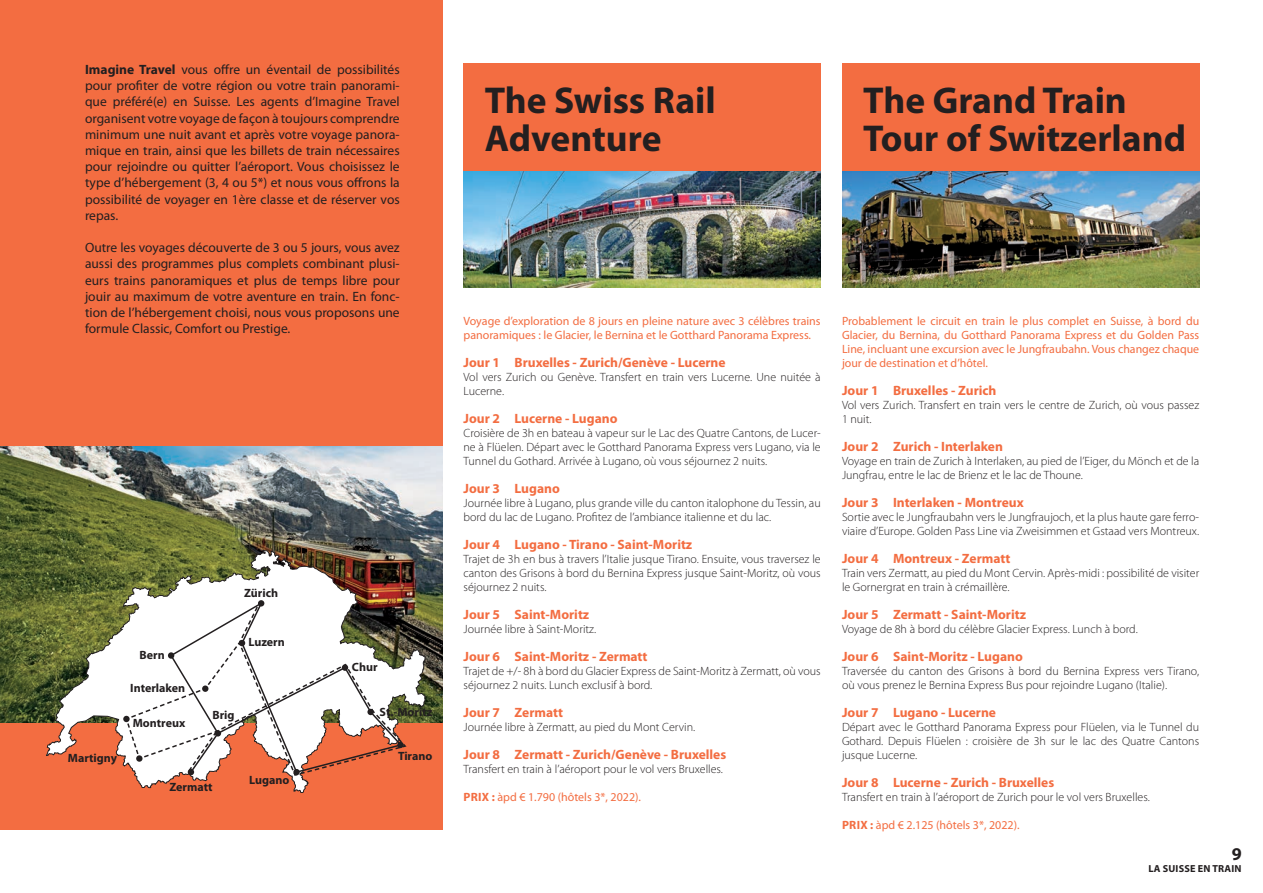
<style>
.page{position:relative;width:1263px;height:893px;background:#fff}
.page>*{position:absolute;margin:0;border:0;box-sizing:border-box;transform-origin:0 0}
.t1{font:700 37.5px/37.5px "Myriad Pro";color:#231f20}
.t2{font:700 18px "Myriad Pro";color:#231f20}
.t3{font:13.5px/16.2px "Myriad Pro";color:#231f20;text-align:justify}
.t4{font:700 13.5px "Myriad Pro";color:#f36d41}
.t5{font:300 12px/14px "Myriad Pro";color:#231f20}
.t6{font:12px/14px "Myriad Pro";color:#f36d41;text-align:justify}
.t7{font:700 12px "Myriad Pro";color:#231f20}
.t8{font:700 10.2px "Myriad Pro";letter-spacing:.02em;color:#231f20}
.s1{font-weight:700}
</style>
<div class="page">
<div style="left:0;top:0;width:442px;height:829px;background:#f36d41"></div>
<img style="left:0;top:446px;width:442px;height:277px">
<div style="left:842px;top:64px;width:357px;height:108px;background:#f36d41"></div>
<div style="left:463px;top:64px;width:358px;height:108px;background:#f36d41"></div>
<img style="left:463px;top:172px;width:358px;height:115px">
<img style="left:842px;top:172px;width:357px;height:115px">
<img style="left:46px;top:550px;width:380px;height:243px">
<div style="left:123px;top:716px;width:7px;height:6px;background:#231f20;border-radius:50%"></div>
<svg style="left:126px;top:600px;width:279px;height:176px;background:#e2d1ca"></svg>
<div style="left:367px;top:709px;width:7px;height:6px;background:#231f20;border-radius:50%"></div>
<div style="left:168px;top:652px;width:6px;height:7px;background:#231f20;border-radius:50%"></div>
<svg style="left:136px;top:755px;width:7px;height:7px"></svg>
<div style="left:342px;top:664px;width:6px;height:7px;background:#231f20;border-radius:50%"></div>
<div style="left:397px;top:742px;width:7px;height:6px;background:#231f20;border-radius:50%"></div>
<div style="left:293px;top:769px;width:7px;height:6px;background:#231f20;border-radius:50%"></div>
<p class="t3" style="left:85px;top:62px;width:316px"><span class="s1">Imagine Travel</span> vous offre un éventail de possibilités pour profiter de votre région ou votre train panorami&shy;que préféré(e) en Suisse. Les agents d’Imagine Travel organisent votre voyage de façon à toujours comprendre minimum une nuit avant et après votre voyage panora&shy;mique en train, ainsi que les billets de train nécessaires pour rejoindre ou quitter l’aéroport. Vous choisissez le type d’hébergement (3, 4 ou 5*) et nous vous offrons la possibilité de voyager en 1ère classe et de réserver vos repas.</p>
<p class="t3" style="left:85px;top:240px;width:316px">Outre les voyages découverte de 3 ou 5 jours, vous avez aussi des programmes plus complets combinant plusi&shy;eurs trains panoramiques et plus de temps libre pour jouir au maximum de votre aventure en train. En fonc&shy;tion de l’hébergement choisi, nous vous proposons une formule Classic, Comfort ou Prestige.</p>
<p class="t7" style="left:244px;top:586px;width:36px">Zürich</p>
<p class="t7" style="left:139px;top:648px;width:27px">Bern</p>
<p class="t7" style="left:130px;top:681px;width:56px">Interlaken</p>
<p class="t7" style="left:133px;top:716px;width:54px">Montreux</p>
<p class="t7" style="left:248px;top:635px;width:38px">Luzern</p>
<p class="t7" style="left:212px;top:708px;width:24px">Brig</p>
<p class="t7" style="left:352px;top:660px;width:27px">Chur</p>
<p class="t7" style="left:380px;top:705px;width:54px">St.-Moritz</p>
<p class="t7" style="left:68px;top:751px;width:51px">Martigny</p>
<p class="t7" style="left:398px;top:749px;width:36px">Tirano</p>
<p class="t7" style="left:169px;top:780px;width:45px">Zermatt</p>
<p class="t7" style="left:249px;top:773px;width:42px">Lugano</p>
<h1 class="t1" style="left:485px;top:82px;width:232px">The Swiss Rail<br>Adventure</h1>
<h1 class="t1" style="left:863px;top:82px;width:324px">The Grand Train<br>Tour of Switzerland</h1>
<p class="t6" style="left:463px;top:315px;width:359px">Voyage d’exploration de 8 jours en pleine nature avec 3 célèbres trains panoramiques : le Glacier, le Bernina et le Gotthard Panorama Express.</p>
<p class="t4" style="left:463px;top:355px;width:264px">Jour 1 Bruxelles - Zurich/Genève - Lucerne</p>
<p class="t5" style="left:463px;top:370px;width:359px">Vol vers Zurich ou Genève. Transfert en train vers Lucerne. Une nuitée à<br>Lucerne.</p>
<p class="t4" style="left:463px;top:411px;width:156px">Jour 2 Lucerne - Lugano</p>
<p class="t5" style="left:463px;top:426px;width:359px;text-align:justify">Croisière de 3h en bateau à vapeur sur le Lac des Quatre Cantons, de Lucer&shy;ne à Flüelen. Départ avec le Gotthard Panorama Express vers Lugano, via le Tunnel du Gothard. Arrivée à Lugano, où vous séjournez 2 nuits.</p>
<p class="t4" style="left:463px;top:481px;width:98px">Jour 3 Lugano</p>
<p class="t5" style="left:463px;top:496px;width:359px">Journée libre à Lugano, plus grande ville du canton italophone du Tessin, au bord du lac de Lugano. Profitez de l’ambiance italienne et du lac.</p>
<p class="t4" style="left:463px;top:537px;width:230px">Jour 4 Lugano - Tirano - Saint-Moritz</p>
<p class="t5" style="left:463px;top:552px;width:359px;text-align:justify">Trajet de 3h en bus à travers l’Italie jusque Tirano. Ensuite, vous traversez le canton des Grisons à bord du Bernina Express jusque Saint-Moritz, où vous séjournez 2 nuits.</p>
<p class="t4" style="left:463px;top:607px;width:127px">Jour 5 Saint-Moritz</p>
<p class="t5" style="left:463px;top:622px;width:134px">Journée libre à Saint-Moritz.</p>
<p class="t4" style="left:463px;top:649px;width:186px">Jour 6 Saint-Moritz - Zermatt</p>
<p class="t5" style="left:463px;top:664px;width:359px">Trajet de +/- 8h à bord du Glacier Express de Saint-Moritz à Zermatt, où vous séjournez 2 nuits. Lunch exclusif à bord.</p>
<p class="t4" style="left:463px;top:705px;width:101px">Jour 7 Zermatt</p>
<p class="t5" style="left:463px;top:720px;width:233px">Journée libre à Zermatt, au pied du Mont Cervin.</p>
<p class="t4" style="left:463px;top:747px;width:264px">Jour 8 Zermatt - Zurich/Genève - Bruxelles</p>
<p class="t5" style="left:463px;top:762px;width:261px">Transfert en train à l’aéroport pour le vol vers Bruxelles.</p>
<p class="t6" style="left:464px;top:791px;width:179px"><span class="s1">PRIX :</span> àpd € 1.790 (hôtels 3*, 2022).</p>
<p class="t6" style="left:842px;top:315px;width:359px">Probablement le circuit en train le plus complet en Suisse, à bord du Glacier, du Bernina, du Gotthard Panorama Express et du Golden Pass Line, incluant une excursion avec le Jungfraubahn. Vous changez chaque jour de destination et d’hôtel.</p>
<p class="t4" style="left:842px;top:383px;width:156px">Jour 1 Bruxelles - Zurich</p>
<p class="t5" style="left:842px;top:398px;width:359px">Vol vers Zurich. Transfert en train vers le centre de Zurich, où vous passez<br>1 nuit.</p>
<p class="t4" style="left:842px;top:439px;width:163px">Jour 2 Zurich - Interlaken</p>
<p class="t5" style="left:842px;top:454px;width:359px">Voyage en train de Zurich à Interlaken, au pied de l’Eiger, du Mönch et de la<br>Jungfrau, entre le lac de Brienz et le lac de Thoune.</p>
<p class="t4" style="left:842px;top:495px;width:183px">Jour 3 Interlaken - Montreux</p>
<p class="t5" style="left:842px;top:510px;width:359px">Sortie avec le Jungfraubahn vers le Jungfraujoch, et la plus haute gare ferro&shy;viaire d’Europe. Golden Pass Line via Zweisimmen et Gstaad vers Montreux.</p>
<p class="t4" style="left:842px;top:551px;width:170px">Jour 4 Montreux - Zermatt</p>
<p class="t5" style="left:842px;top:566px;width:359px">Train vers Zermatt, au pied du Mont Cervin. Après-midi : possibilité de visiter le Gornergrat en train à crémaillère.</p>
<p class="t4" style="left:842px;top:607px;width:186px">Jour 5 Zermatt - Saint-Moritz</p>
<p class="t5" style="left:842px;top:622px;width:297px">Voyage de 8h à bord du célèbre Glacier Express. Lunch à bord.</p>
<p class="t4" style="left:842px;top:649px;width:182px">Jour 6 Saint-Moritz - Lugano</p>
<p class="t5" style="left:842px;top:664px;width:359px">Traversée du canton des Grisons à bord du Bernina Express vers Tirano, où vous prenez le Bernina Express Bus pour rejoindre Lugano (Italie).</p>
<p class="t4" style="left:842px;top:705px;width:156px">Jour 7 Lugano - Lucerne</p>
<p class="t5" style="left:842px;top:720px;width:359px;text-align:justify">Départ avec le Gotthard Panorama Express pour Flüelen, via le Tunnel du Gothard. Depuis Flüelen : croisière de 3h sur le lac des Quatre Cantons jusque Lucerne.</p>
<p class="t4" style="left:842px;top:775px;width:214px">Jour 8 Lucerne - Zurich - Bruxelles</p>
<p class="t5" style="left:842px;top:790px;width:309px">Transfert en train à l’aéroport de Zurich pour le vol vers Bruxelles.</p>
<p class="t6" style="left:842px;top:819px;width:179px"><span class="s1">PRIX :</span> àpd € 2.125 (hôtels 3*, 2022).</p>
<h2 class="t2" style="left:1232px;top:843px;width:11px">9</h2>
<p class="t8" style="left:1148px;top:863px;width:95px">LA SUISSE EN TRAIN</p>
</div>
